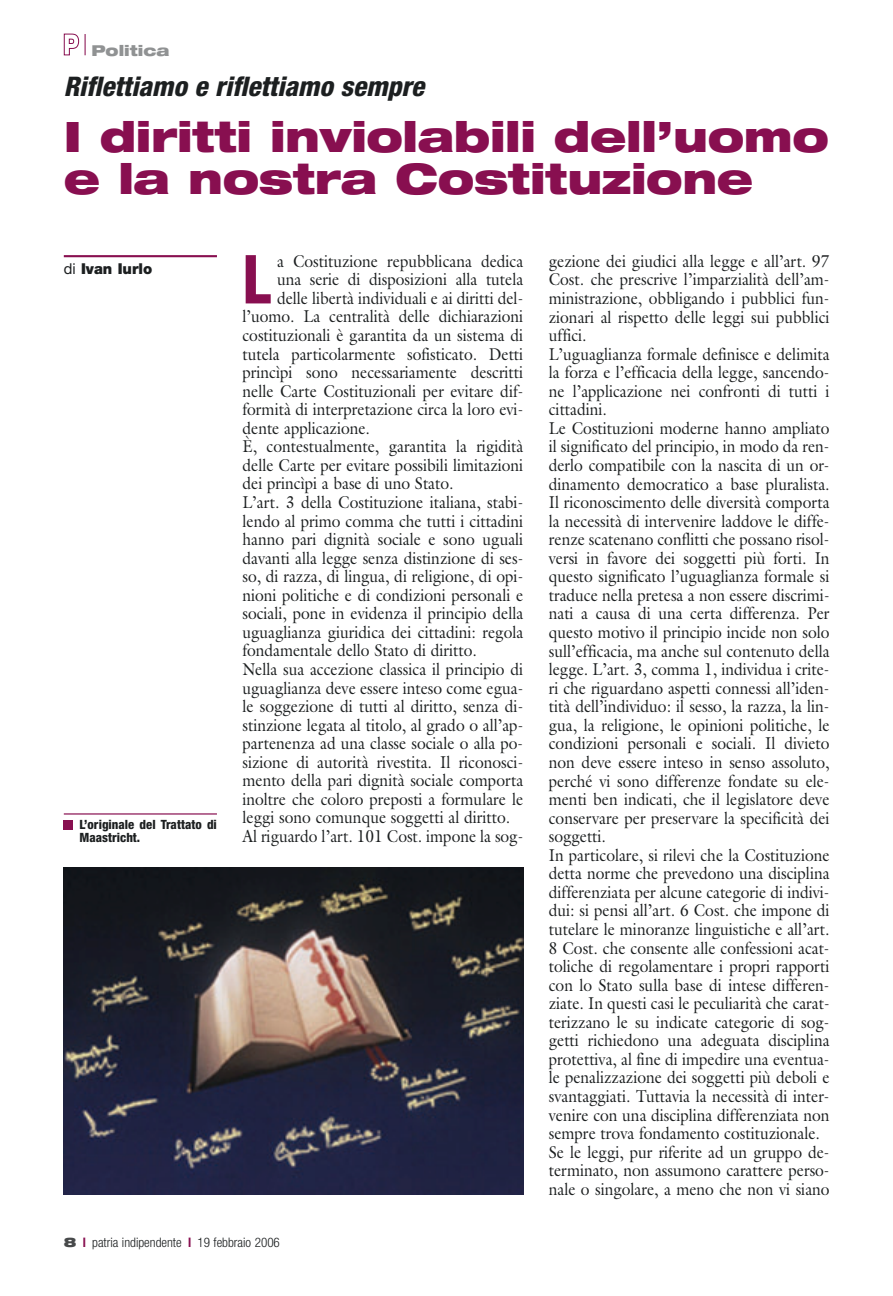
<style>
.page{position:relative;width:893px;height:1296px;background:#fff}
.page>*{position:absolute;margin:0;border:0;box-sizing:border-box;transform-origin:0 0}
.t1{font:800 condensed 67.65px "Helvetica Neue";color:#880f50;scale:.9 1}
.t2{font:900 expanded 42px/42px "Helvetica Neue";letter-spacing:-.01em;color:#880f50}
.t3{font:italic 800 condensed 27px "Helvetica Neue";color:#1c1f20}
.t4{font:17.25px/18.6px "Galliard";color:#1c1f20;scale:.9 1}
.t5{font:900 15px "Helvetica Neue";color:#1c1f20}
.t6{font:900 expanded 15px "Helvetica Neue";color:#909293}
.t7{font:300 condensed 13.2px "Helvetica Neue";color:#1c1f20}
.t8{font:800 condensed 12.75px/12.8px "Helvetica Neue";color:#1c1f20}
.s1{font-weight:400}
.s2{font-weight:900;font-stretch:expanded;color:#47494a}
.s3{font-weight:700;color:#880f50}
</style>
<div class="page">
<hr style="left:64px;top:255px;width:153px;height:2px;background:#880f50">
<svg style="left:85px;top:34px;width:1px;height:21px"></svg>
<svg style="left:63px;top:33px;width:17px;height:23px"></svg>
<svg style="left:64px;top:33px;width:15px;height:23px"></svg>
<img style="left:64px;top:867px;width:459px;height:328px">
<hr style="left:64px;top:813px;width:153px;height:2px;background:#880f50">
<div style="left:64px;top:820px;width:9px;height:9px;background:#880f50"></div>
<p class="t6" style="left:91px;top:45px;width:80px">Politica</p>
<h3 class="t3" style="left:64px;top:77px;width:362px">Riflettiamo e riflettiamo sempre</h3>
<h2 class="t2" style="left:64px;top:119px;width:766px">I diritti inviolabili dell’uomo e la nostra Costituzione</h2>
<p class="t5" style="left:64px;top:264px;width:90px"><span class="s1">di</span> Ivan Iurlo</p>
<p class="t4" style="left:549px;top:253px;width:313px">gezione dei giudici alla legge e all’art. 97<br>Cost. che prescrive l’imparzialità dell’am&shy;ministrazione, obbligando i pubblici fun&shy;zionari al rispetto delle leggi sui pubblici uffici.<br>L’uguaglianza formale definisce e delimita la forza e l’efficacia della legge, sancendo&shy;ne l’applicazione nei confronti di tutti i cittadini.<br>Le Costituzioni moderne hanno ampliato il significato del principio, in modo da ren&shy;derlo compatibile con la nascita di un or&shy;dinamento democratico a base pluralista.<br>Il riconoscimento delle diversità comporta la necessità di intervenire laddove le diffe&shy;renze scatenano conflitti che possano risol&shy;versi in favore dei soggetti più forti. In questo significato l’uguaglianza formale si traduce nella pretesa a non essere discrimi&shy;nati a causa di una certa differenza. Per questo motivo il principio incide non solo sull’efficacia, ma anche sul contenuto della legge. L’art. 3, comma 1, individua i crite&shy;ri che riguardano aspetti connessi all’iden&shy;tità dell’individuo: il sesso, la razza, la lin&shy;gua, la religione, le opinioni politiche, le condizioni personali e sociali. Il divieto non deve essere inteso in senso assoluto, perché vi sono differenze fondate su ele&shy;menti ben indicati, che il legislatore deve conservare per preservare la specificità dei soggetti.<br>In particolare, si rilevi che la Costituzione detta norme che prevedono una disciplina differenziata per alcune categorie di indivi&shy;dui: si pensi all’art. 6 Cost. che impone di tutelare le minoranze linguistiche e all’art.<br>8 Cost. che consente alle confessioni acat&shy;toliche di regolamentare i propri rapporti con lo Stato sulla base di intese differen&shy;ziate. In questi casi le peculiarità che carat&shy;terizzano le su indicate categorie di sog&shy;getti richiedono una adeguata disciplina protettiva, al fine di impedire una eventua&shy;le penalizzazione dei soggetti più deboli e svantaggiati. Tuttavia la necessità di inter&shy;venire con una disciplina differenziata non sempre trova fondamento costituzionale.<br>Se le leggi, pur riferite ad un gruppo de&shy;terminato, non assumono carattere perso&shy;nale o singolare, a meno che non vi siano</p>
<h1 class="t1" style="left:242px;top:255px;width:33px">L</h1>
<p class="t4" style="left:277px;top:253px;width:275px">a Costituzione repubblicana dedica</p>
<p class="t4" style="left:277px;top:272px;width:275px">una serie di disposizioni alla tutela</p>
<p class="t4" style="left:277px;top:291px;width:275px">delle libertà individuali e ai diritti del-</p>
<p class="t4" style="left:242px;top:309px;width:313px">l’uomo. La centralità delle dichiarazioni</p>
<p class="t4" style="left:242px;top:328px;width:313px">costituzionali è garantita da un sistema di</p>
<p class="t4" style="left:242px;top:346px;width:313px">tutela particolarmente sofisticato. Detti</p>
<p class="t4" style="left:242px;top:365px;width:313px">princìpi sono necessariamente descritti</p>
<p class="t4" style="left:242px;top:383px;width:313px">nelle Carte Costituzionali per evitare dif-</p>
<p class="t4" style="left:242px;top:402px;width:313px">formità di interpretazione circa la loro evi-</p>
<p class="t4" style="left:242px;top:420px;width:143px">dente applicazione.</p>
<p class="t4" style="left:242px;top:439px;width:313px">È, contestualmente, garantita la rigidità</p>
<p class="t4" style="left:242px;top:457px;width:313px">delle Carte per evitare possibili limitazioni</p>
<p class="t4" style="left:242px;top:476px;width:236px">dei princìpi a base di uno Stato.</p>
<p class="t4" style="left:242px;top:495px;width:313px">L’art. 3 della Costituzione italiana, stabi-</p>
<p class="t4" style="left:242px;top:513px;width:313px">lendo al primo comma che tutti i cittadini</p>
<p class="t4" style="left:242px;top:532px;width:313px">hanno pari dignità sociale e sono uguali</p>
<p class="t4" style="left:242px;top:550px;width:313px">davanti alla legge senza distinzione di ses-</p>
<p class="t4" style="left:242px;top:569px;width:313px">so, di razza, di lingua, di religione, di opi-</p>
<p class="t4" style="left:242px;top:587px;width:313px">nioni politiche e di condizioni personali e</p>
<p class="t4" style="left:242px;top:606px;width:313px">sociali, pone in evidenza il principio della</p>
<p class="t4" style="left:242px;top:624px;width:313px">uguaglianza giuridica dei cittadini: regola</p>
<p class="t4" style="left:242px;top:643px;width:262px">fondamentale dello Stato di diritto.</p>
<p class="t4" style="left:242px;top:662px;width:313px">Nella sua accezione classica il principio di</p>
<p class="t4" style="left:242px;top:680px;width:313px">uguaglianza deve essere inteso come egua-</p>
<p class="t4" style="left:242px;top:699px;width:313px">le soggezione di tutti al diritto, senza di-</p>
<p class="t4" style="left:242px;top:717px;width:313px">stinzione legata al titolo, al grado o all’ap-</p>
<p class="t4" style="left:242px;top:736px;width:313px">partenenza ad una classe sociale o alla po-</p>
<p class="t4" style="left:242px;top:754px;width:313px">sizione di autorità rivestita. Il riconosci-</p>
<p class="t4" style="left:242px;top:773px;width:313px">mento della pari dignità sociale comporta</p>
<p class="t4" style="left:242px;top:791px;width:313px">inoltre che coloro preposti a formulare le</p>
<p class="t4" style="left:242px;top:810px;width:299px">leggi sono comunque soggetti al diritto.</p>
<p class="t4" style="left:242px;top:829px;width:313px">Al riguardo l’art. 101 Cost. impone la sog-</p>
<p class="t8" style="left:80px;top:820px;width:139px">L’originale del Trattato di<br>Maastricht.</p>
<p class="t7" style="left:64px;top:1238px;width:218px"><span class="s2">8</span> <span class="s3">l</span> patria indipendente <span class="s3">l</span> 19 febbraio 2006</p>
</div>
